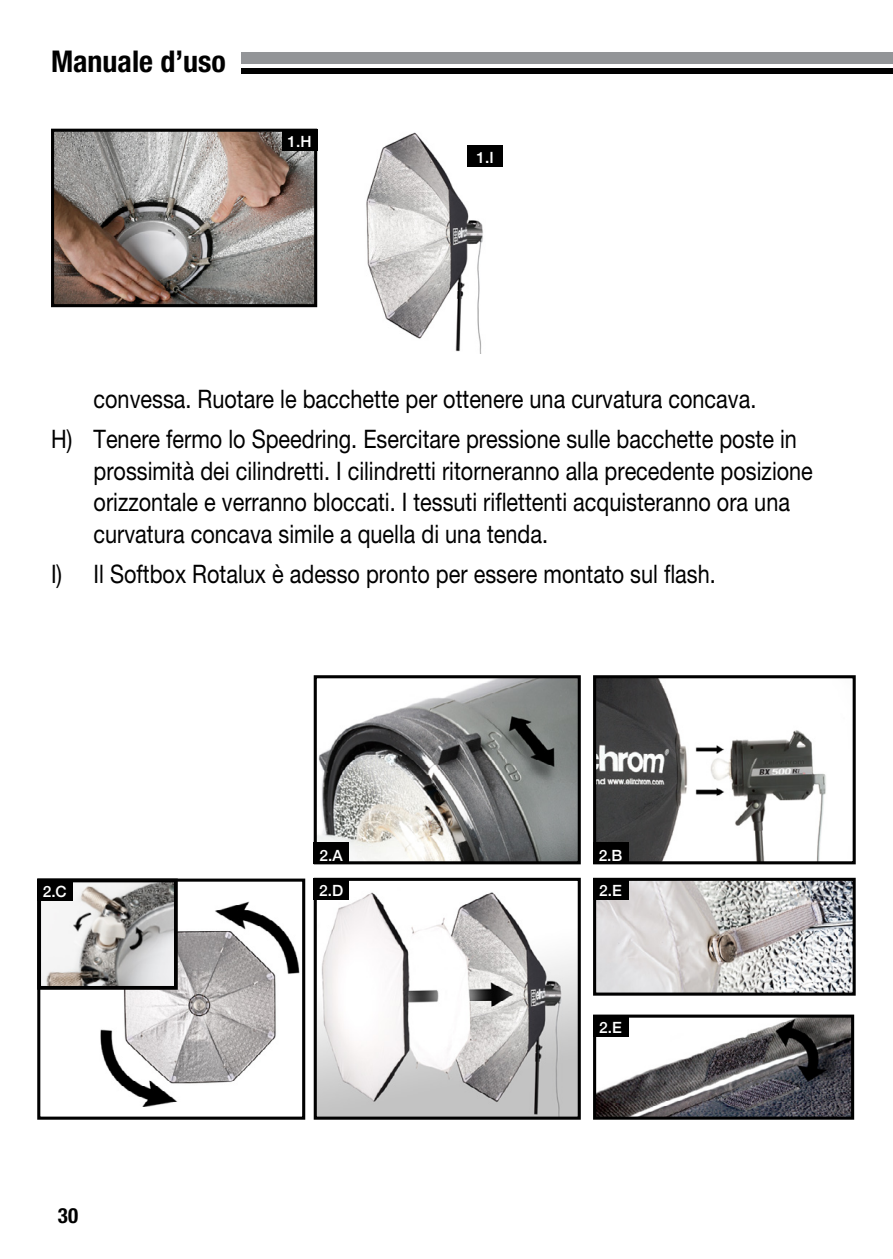
<style>
.page{position:relative;width:893px;height:1259px;background:#fff}
.page>*{position:absolute;margin:0;border:0;box-sizing:border-box;transform-origin:0 0}
.t1{font:700 condensed 30px "Helvetica Neue LT Pro";color:#000}
.t2{font:25.5px/31.5px "Helvetica Neue LT Pro";color:#000;text-align:center;scale:.85 1}
.t3{font:700 condensed 21px "Helvetica Neue LT Pro";color:#000}
.t4{font:500 15.6px "Helvetica Neue";color:#fff}
</style>
<div class="page">
<div style="left:241px;top:68px;width:652px;height:6px;background:#000"></div>
<div style="left:241px;top:52px;width:652px;height:11px;background:#939598"></div>
<img style="left:597px;top:882px;width:255px;height:109px">
<div style="left:593px;top:878px;width:263px;height:117px;border:3px solid #000"></div>
<img style="left:597px;top:679px;width:229px;height:181px">
<div style="left:593px;top:675px;width:263px;height:189px;border:3px solid #000"></div>
<img style="left:597px;top:1018px;width:253px;height:97px">
<div style="left:593px;top:1014px;width:261px;height:105px;border:3px solid #000"></div>
<img style="left:318px;top:892px;width:259px;height:223px">
<div style="left:314px;top:878px;width:267px;height:241px;border:3px solid #000"></div>
<img style="left:318px;top:679px;width:259px;height:181px">
<div style="left:314px;top:675px;width:267px;height:189px;border:3px solid #000"></div>
<div style="left:593px;top:842px;width:35px;height:22px;background:#000"></div>
<div style="left:593px;top:878px;width:35px;height:21px;background:#000"></div>
<div style="left:593px;top:1014px;width:35px;height:22px;background:#000"></div>
<div style="left:314px;top:878px;width:35px;height:21px;background:#000"></div>
<img style="left:42px;top:901px;width:258px;height:205px">
<div style="left:37px;top:878px;width:268px;height:241px;border:3px solid #000"></div>
<img style="left:42px;top:883px;width:131px;height:101px">
<div style="left:37px;top:878px;width:141px;height:111px;border:4px solid #000"></div>
<div style="left:37px;top:878px;width:35px;height:22px;background:#000"></div>
<div style="left:314px;top:842px;width:35px;height:22px;background:#000"></div>
<img style="left:366px;top:132px;width:117px;height:221px">
<div style="left:468px;top:145px;width:35px;height:22px;background:#000"></div>
<img style="left:55px;top:133px;width:258px;height:170px">
<div style="left:51px;top:129px;width:266px;height:178px;border:3px solid #000"></div>
<div style="left:282px;top:129px;width:35px;height:22px;background:#000"></div>
<p class="t1" style="left:51px;top:44px;width:176px">Manuale d’uso</p>
<p class="t4" style="left:288px;top:132px;width:26px">1.H</p>
<p class="t4" style="left:476px;top:148px;width:19px">1.I</p>
<p class="t2" style="left:51px;top:379px;width:879px;line-height:39.9px">convessa. Ruotare le bacchette per ottenere una curvatura concava.<br>H) Tenere fermo lo Speedring. Esercitare pressione sulle bacchette poste in</p>
<p class="t2" style="left:94px;top:455px;width:848px;text-align:left">prossimità dei cilindretti. I cilindretti ritorneranno alla precedente posizione orizzontale e verranno bloccati. I tessuti riflettenti acquisteranno ora una curvatura concava simile a quella di una tenda.</p>
<p class="t2" style="left:51px;top:558px;width:784px">I) Il Softbox Rotalux è adesso pronto per essere montato sul flash.</p>
<p class="t4" style="left:320px;top:845px;width:25px">2.A</p>
<p class="t4" style="left:43px;top:881px;width:26px">2.C</p>
<p class="t4" style="left:319px;top:881px;width:26px">2.D</p>
<p class="t3" style="left:58px;top:1202px;width:22px">30</p>
<p class="t4" style="left:599px;top:845px;width:25px">2.B</p>
<p class="t4" style="left:599px;top:881px;width:24px">2.E</p>
<p class="t4" style="left:599px;top:1017px;width:24px">2.E</p>
</div>
